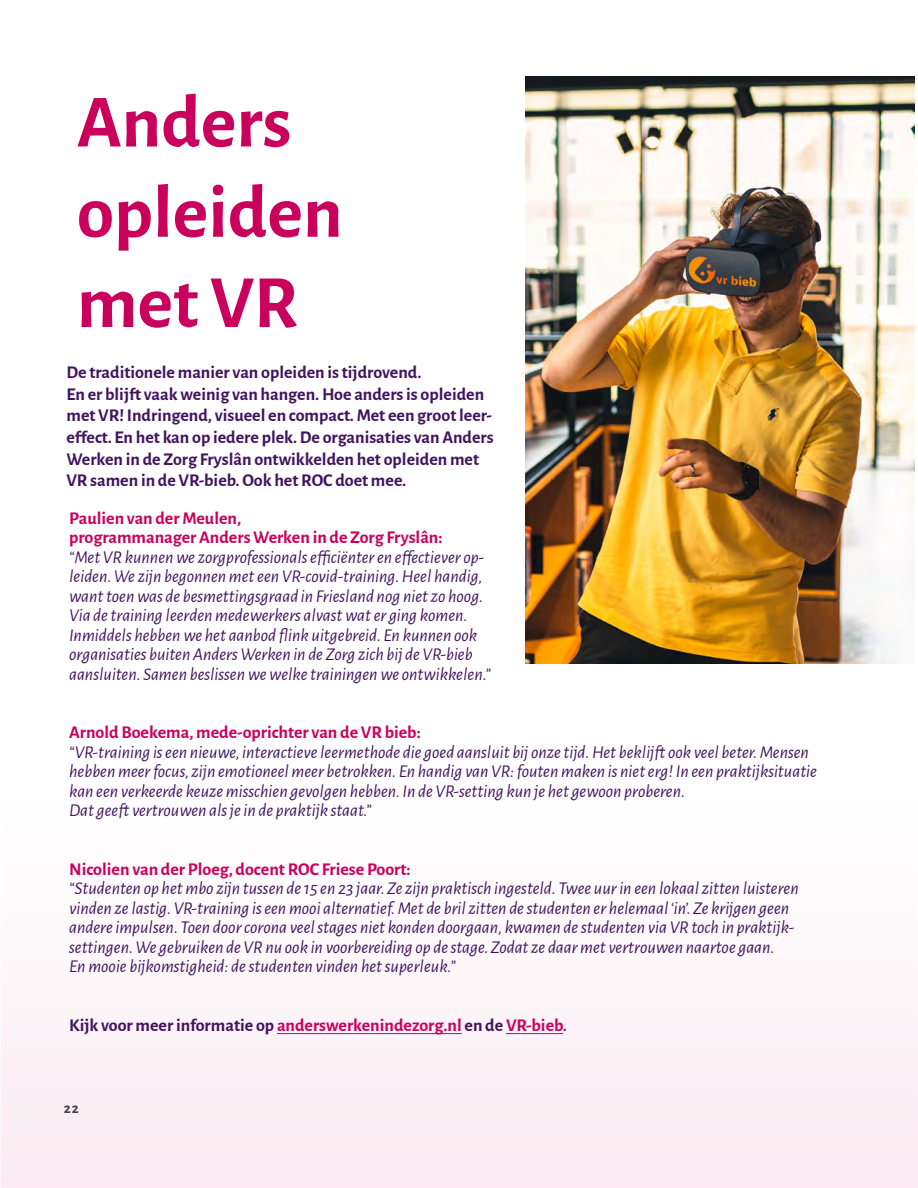
<style>
.page{position:relative;width:918px;height:1188px;background:#fff}
.page>*{position:absolute;margin:0;border:0;box-sizing:border-box;transform-origin:0 0}
.t1{font:700 75.15px/90.3px "Alegreya Sans";color:#ca005d}
.t2{font:italic 18px/19.5px "Alegreya Sans";color:#42145f}
.t3{font:700 18px/21.6px "Alegreya Sans";color:#42145f}
.t4{font:700 18px/19.5px "Alegreya Sans";color:#ca005d}
.t5{font:700 15px "Alegreya Sans";color:#414042}
.s1{color:#42145f}
</style>
<div class="page">
<div style="left:1px;top:616px;width:917px;height:572px;background:linear-gradient(to right,#fdf8fa,#fdf7fa)"></div>
<hr style="left:277px;top:1033px;width:185px;height:1px;background:#ca005d">
<hr style="left:506px;top:1033px;width:57px;height:1px;background:#ca005d">
<img style="left:526px;top:76px;width:388px;height:587px">
<h1 class="t1" style="left:77px;top:72px;width:267px">Anders opleiden met VR</h1>
<p class="t3" style="left:66px;top:360px;width:429px">De traditionele manier van opleiden is tijdrovend.<br>En er blijft vaak weinig van hangen. Hoe anders is opleiden met VR! Indringend, visueel en compact. Met een groot leer&shy;effect. En het kan op iedere plek. De organisaties van Anders Werken in de Zorg Fryslân ontwikkelden het opleiden met VR samen in de VR-bieb. Ook het ROC doet mee.</p>
<p class="t4" style="left:69px;top:507px;width:375px">Paulien van der Meulen,<br>programmanager Anders Werken in de Zorg Fryslân:</p>
<p class="t2" style="left:69px;top:546px;width:423px">“Met VR kunnen we zorgprofessionals efficiënter en effectiever op&shy;leiden. We zijn begonnen met een VR-covid-training. Heel handig, want toen was de besmettingsgraad in Friesland nog niet zo hoog.<br>Via de training leerden medewerkers alvast wat er ging komen.<br>Inmiddels hebben we het aanbod flink uitgebreid. En kunnen ook organisaties buiten Anders Werken in de Zorg zich bij de VR-bieb aansluiten. Samen beslissen we welke trainingen we ontwikkelen.”</p>
<p class="t4" style="left:69px;top:721px;width:353px">Arnold Boekema, mede-oprichter van de VR bieb:</p>
<p class="t2" style="left:69px;top:741px;width:749px">“VR-training is een nieuwe, interactieve leermethode die goed aansluit bij onze tijd. Het beklijft ook veel beter. Mensen hebben meer focus, zijn emotioneel meer betrokken. En handig van VR: fouten maken is niet erg! In een praktijksituatie kan een verkeerde keuze misschien gevolgen hebben. In de VR-setting kun je het gewoon proberen.<br>Dat geeft vertrouwen als je in de praktijk staat.”</p>
<p class="t4" style="left:69px;top:858px;width:343px">Nicolien van der Ploeg, docent ROC Friese Poort:</p>
<p class="t2" style="left:69px;top:878px;width:731px">“Studenten op het mbo zijn tussen de 15 en 23 jaar. Ze zijn praktisch ingesteld. Twee uur in een lokaal zitten luisteren vinden ze lastig. VR-training is een mooi alternatief. Met de bril zitten de studenten er helemaal ‘in’. Ze krijgen geen andere impulsen. Toen door corona veel stages niet konden doorgaan, kwamen de studenten via VR toch in praktijk&shy;settingen. We gebruiken de VR nu ook in voorbereiding op de stage. Zodat ze daar met vertrouwen naartoe gaan.<br>En mooie bijkomstigheid: de studenten vinden het superleuk.”</p>
<p class="t4" style="left:69px;top:1014px;width:499px"><span class="s1">Kijk voor meer informatie op</span> anderswerkenindezorg.nl <span class="s1">en de</span> VR-bieb.</p>
<p class="t5" style="left:64px;top:1097px;width:16px">22</p>
</div>
